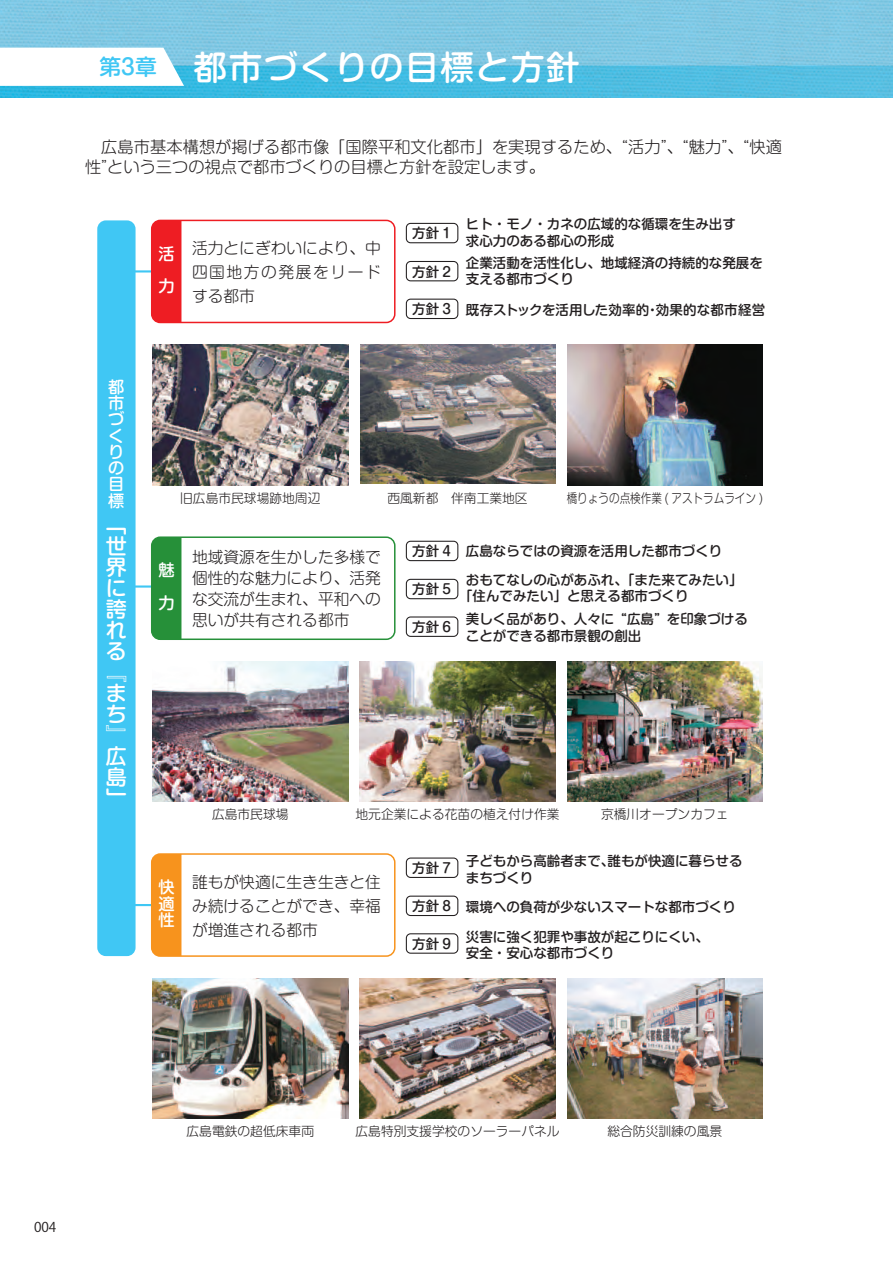
<style>
.page{position:relative;width:893px;height:1263px;background:#fff}
.page>*{position:absolute;margin:0;border:0;box-sizing:border-box;transform-origin:0 0}
.t1{font:500 33.6px "Shin M Go Pr 6";letter-spacing:.05em;color:#fff}
.t2{font:500 21px/21px "Shin M Go Pr 6";color:#fff;text-align:justify}
.t3{font:300 16.2px/20.1px "Shin M Go Pr 6";letter-spacing:.005em;color:#231f20}
.t4{font:500 16.2px/16.2px "Shin M Go Pr 6";color:#fff}
.t5{font:300 15.75px/24px "Shin M Go Pr 6";color:#231f20;text-align:justify}
.t6{font:500 13.5px/16.5px "Shin M Go Pr 6";color:#231f20}
.t7{font:13.5px "Koz Go Pro";color:#231f20}
.t8{font:300 12.75px "Shin M Go Pr 6";color:#231f20}
.t9{font:300 12.75px "Shin M Go Pr 6";color:#231f20;scale:.83 1}
.s1{font-size:21.75px;color:#40c7f4}
</style>
<div class="page">
<img style="left:0;top:97px;width:893px;height:1px">
<img style="left:0;top:0;width:893px;height:97px">
<hr style="left:128px;top:270px;width:25px;height:2px;background:#40c7f4">
<hr style="left:128px;top:904px;width:25px;height:2px;background:#40c7f4">
<hr style="left:128px;top:585px;width:25px;height:3px;background:#40c7f4">
<div style="left:97px;top:220px;width:39px;height:736px;background:#40c7f4;border-radius:9px"></div>
<div style="left:152px;top:220px;width:29px;height:102px;background:#ee1d23"></div>
<div style="left:151px;top:220px;width:245px;height:103px;border:2px solid #ee1d23;border-radius:9px"></div>
<img style="left:360px;top:345px;width:195px;height:139px">
<img style="left:567px;top:345px;width:196px;height:140px">
<img style="left:153px;top:345px;width:195px;height:140px">
<div style="left:406px;top:223px;width:52px;height:20px;border:1px solid #231f20;border-radius:4px"></div>
<div style="left:406px;top:261px;width:52px;height:20px;border:1px solid #231f20;border-radius:4px"></div>
<div style="left:406px;top:299px;width:52px;height:20px;border:1px solid #231f20;border-radius:4px"></div>
<div style="left:406px;top:541px;width:52px;height:20px;border:1px solid #231f20;border-radius:4px"></div>
<div style="left:406px;top:579px;width:52px;height:20px;border:1px solid #231f20;border-radius:4px"></div>
<div style="left:406px;top:616px;width:52px;height:21px;border:1px solid #231f20;border-radius:4px"></div>
<div style="left:406px;top:857px;width:52px;height:21px;border:1px solid #231f20;border-radius:4px"></div>
<div style="left:406px;top:896px;width:52px;height:20px;border:1px solid #231f20;border-radius:4px"></div>
<div style="left:406px;top:933px;width:52px;height:21px;border:1px solid #231f20;border-radius:4px"></div>
<div style="left:152px;top:539px;width:29px;height:100px;background:#269039"></div>
<div style="left:151px;top:536px;width:245px;height:104px;border:2px solid #269039;border-radius:9px"></div>
<img style="left:360px;top:661px;width:195px;height:141px">
<img style="left:567px;top:661px;width:196px;height:141px">
<img style="left:153px;top:661px;width:195px;height:141px">
<div style="left:154px;top:856px;width:27px;height:98px;background:#f7931d"></div>
<div style="left:151px;top:853px;width:245px;height:104px;border:2px solid #f7931d;border-radius:9px"></div>
<img style="left:360px;top:978px;width:195px;height:140px">
<img style="left:567px;top:978px;width:196px;height:141px">
<img style="left:153px;top:978px;width:195px;height:141px">
<svg style="left:0;top:48px;width:184px;height:38px"></svg>
<h1 class="t1" style="left:99px;top:40px;width:482px"><span class="s1">第3章</span> 都市づくりの目標と方針</h1>
<p class="t3" style="left:85px;top:135px;width:699px">　広島市基本構想が掲げる都市像「国際平和文化都市」を実現するため、“活力”、“魅力”、“快適性”という三つの視点で都市づくりの目標と方針を設定します。</p>
<p class="t4" style="left:108px;top:378px;width:17px">都市づくりの目標</p>
<h2 class="t2" style="left:106px;top:513px;width:22px">「世界に誇れる『まち』広島」</h2>
<p class="t4" style="left:158px;top:237px;width:17px;line-height:32.4px">活力</p>
<p class="t5" style="left:192px;top:235px;width:191px">活力とにぎわいにより、中四国地方の発展をリードする都市</p>
<p class="t6" style="left:412px;top:224px;width:40px">方針 1</p>
<p class="t6" style="left:412px;top:263px;width:40px">方針 2</p>
<p class="t6" style="left:412px;top:300px;width:40px">方針 3</p>
<p class="t6" style="left:466px;top:215px;width:271px">ヒト・モノ・カネの広域的な循環を生み出す求心力のある都心の形成</p>
<p class="t6" style="left:466px;top:254px;width:298px">企業活動を活性化し、地域経済の持続的な発展を支える都市づくり</p>
<p class="t6" style="left:466px;top:301px;width:301px">既存ストックを活用した効率的・効果的な都市経営</p>
<p class="t8" style="left:180px;top:487px;width:142px">旧広島市民球場跡地周辺</p>
<p class="t8" style="left:387px;top:487px;width:142px">西風新都　伴南工業地区</p>
<p class="t9" style="left:567px;top:487px;width:238px">橋りょうの点検作業 ( アストラムライン )</p>
<p class="t4" style="left:158px;top:553px;width:17px;line-height:32.4px">魅力</p>
<p class="t5" style="left:192px;top:545px;width:191px;line-height:21px">地域資源を生かした多様で個性的な魅力により、活発な交流が生まれ、平和への思いが共有される都市</p>
<p class="t6" style="left:412px;top:542px;width:40px">方針 4</p>
<p class="t6" style="left:412px;top:580px;width:40px">方針 5</p>
<p class="t6" style="left:412px;top:618px;width:40px">方針 6</p>
<p class="t6" style="left:466px;top:536px;width:278px;line-height:28.8px">広島ならではの資源を活用した都市づくり<br>おもてなしの心があふれ、「また来てみたい」</p>
<p class="t6" style="left:466px;top:584px;width:283px;line-height:23px;text-indent:-7px">「住んでみたい」と思える都市づくり<br>美しく品があり、人々に “広島” を印象づける</p>
<p class="t6" style="left:466px;top:627px;width:177px">ことができる都市景観の創出</p>
<p class="t8" style="left:212px;top:804px;width:78px">広島市民球場</p>
<p class="t8" style="left:355px;top:804px;width:206px">地元企業による花苗の植え付け作業</p>
<p class="t8" style="left:601px;top:804px;width:129px">京橋川オープンカフェ</p>
<p class="t4" style="left:158px;top:878px;width:17px;text-align:justify">快適性</p>
<p class="t5" style="left:192px;top:869px;width:191px">誰もが快適に生き生きと住み続けることができ、幸福が増進される都市</p>
<p class="t6" style="left:412px;top:859px;width:40px">方針 7</p>
<p class="t6" style="left:412px;top:897px;width:40px">方針 8</p>
<p class="t6" style="left:412px;top:935px;width:40px">方針 9</p>
<p class="t6" style="left:466px;top:852px;width:278px">子どもから高齢者まで、誰もが快適に暮らせるまちづくり</p>
<p class="t6" style="left:466px;top:897px;width:271px">環境への負荷が少ないスマートな都市づくり</p>
<p class="t6" style="left:466px;top:927px;width:244px">災害に強く犯罪や事故が起こりにくい、安全・安心な都市づくり</p>
<p class="t7" style="left:34px;top:1218px;width:24px">004</p>
<p class="t8" style="left:187px;top:1121px;width:129px">広島電鉄の超低床車両</p>
<p class="t8" style="left:355px;top:1121px;width:206px">広島特別支援学校のソーラーパネル</p>
<p class="t8" style="left:607px;top:1121px;width:116px">総合防災訓練の風景</p>
</div>
